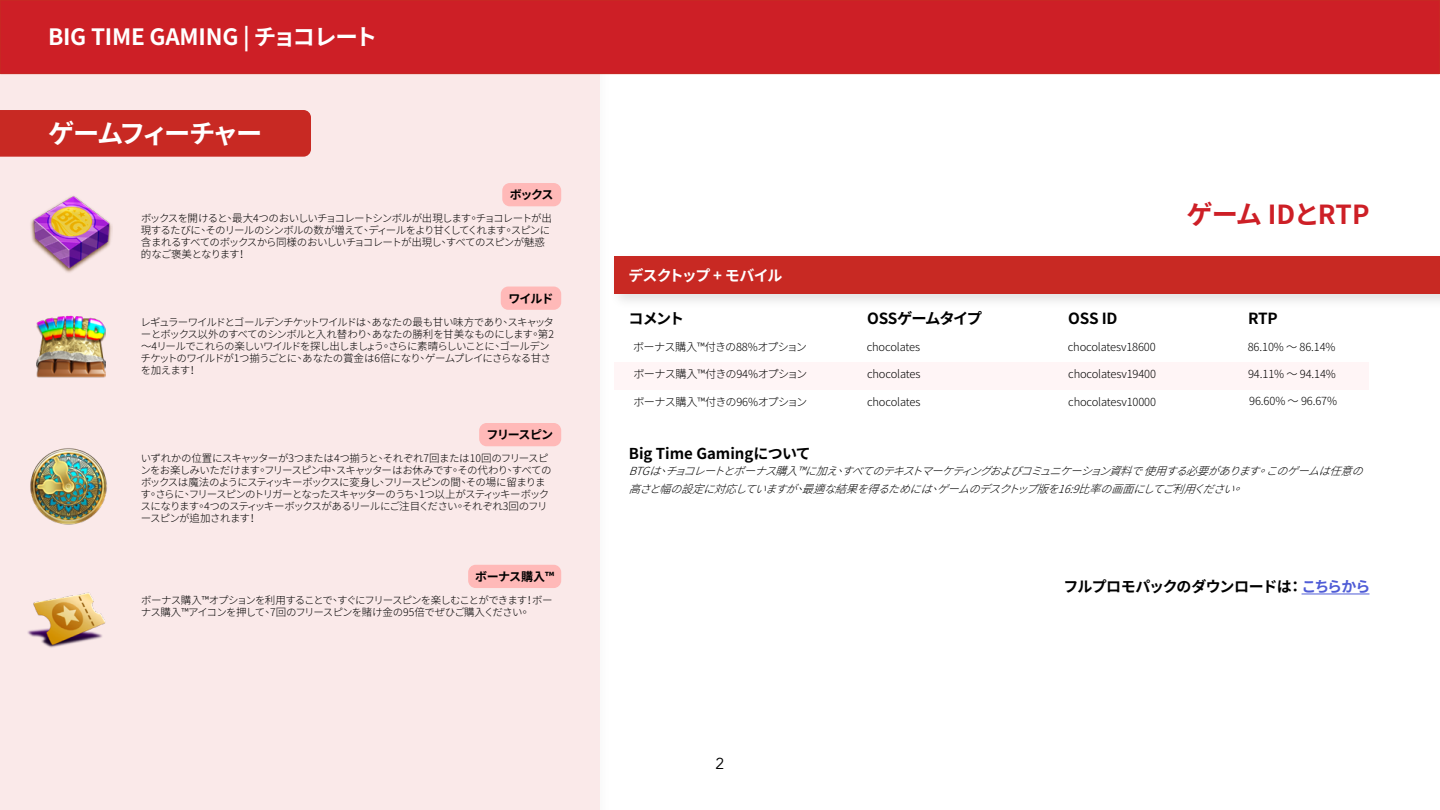
<style>
.page{position:relative;width:1440px;height:810px;background:#fff}
.page>*{position:absolute;margin:0;border:0;box-sizing:border-box;transform-origin:0 0}
.t1{font:700 26.25px "Noto Sans CJ Ktc";letter-spacing:-.04em;color:#cd1f26}
.t2{font:700 26.25px "Noto Sans CJ Ktc";letter-spacing:-.105em;color:#fff}
.t3{font:700 22.5px "Noto Sans CJ Ktc";letter-spacing:-.01em;color:#fff}
.t4{font:15.75px "Avenir";color:#000}
.t5{font:700 15.38px "Noto Sans CJ Ktc";letter-spacing:-.065em;color:#000}
.t6{font:700 15.38px "Noto Sans CJ Ktc";letter-spacing:-.03em;color:#000}
.t7{font:700 15px "Noto Sans CJ Ktc";letter-spacing:-.04em;color:#000}
.t8{font:700 15px "Noto Sans CJ Ktc";color:#000}
.t9{font:700 15px "Noto Sans CJ Ktc";letter-spacing:-.08em;color:#fff}
.t10{font:700 12px "Noto Sans CJ Ktc";letter-spacing:-.09em;color:#000}
.t11{font:italic 300 11.18px/17.2px "Noto Sans CJ Ktc";color:#000}
.t12{font:300 11.18px "Noto Sans CJ Ktc";letter-spacing:-.015em;color:#000}
.t13{font:300 11.18px "Noto Sans CJ Ktc";letter-spacing:-.055em;color:#000}
.t14{font:300 10.5px/12px "Noto Sans CJ Ktc";letter-spacing:-.075em;color:#000}
.s1{color:#4f5cd6}
</style>
<div class="page">
<div style="left:0;top:0;width:614px;height:810px;background:#000;opacity:.75"></div>
<div style="left:0;top:0;width:599px;height:810px;background:#fae9e9"></div>
<div style="left:615px;top:362px;width:754px;height:27px;background:#fff5f6"></div>
<img style="left:30px;top:448px;width:77px;height:77px">
<img style="left:27px;top:592px;width:79px;height:56px">
<img style="left:30px;top:195px;width:83px;height:78px">
<div style="left:479px;top:423px;width:82px;height:23px;background:#ffb9b8;border-radius:8px"></div>
<div style="left:502px;top:183px;width:59px;height:23px;background:#ffb9b8;border-radius:8px"></div>
<div style="left:609px;top:251px;width:831px;height:58px;background:#000;opacity:.12"></div>
<div style="left:615px;top:256px;width:825px;height:38px;background:#c82923"></div>
<div style="left:468px;top:565px;width:93px;height:23px;background:#ffb9b8;border-radius:8px"></div>
<div style="left:0;top:0;width:1440px;height:74px;background:#cd1f26"></div>
<div style="left:0;top:110px;width:311px;height:47px;background:#c82923"></div>
<img style="left:36px;top:315px;width:69px;height:63px">
<div style="left:501px;top:287px;width:60px;height:23px;background:#ffb9b8;border-radius:7px"></div>
<hr style="left:1302px;top:594px;width:67px;height:1px;background:#4f5cd6">
<h2 class="t3" style="left:48px;top:24px;width:331px">BIG TIME GAMING | チョコレート</h2>
<h1 class="t2" style="left:48px;top:119px;width:216px">ゲームフィーチャー</h1>
<p class="t10" style="left:510px;top:188px;width:45px">ボックス</p>
<p class="t14" style="left:141px;top:213px;width:413px">ボックスを開けると、最大4つのおいしいチョコレートシンボルが出現します。チョコレートが出現するたびに、そのリールのシンボルの数が増えて、ディールをより甘くしてくれます。スピンに含まれるすべてのボックスから同様のおいしいチョコレートが出現し、すべてのスピンが魅惑的なご褒美となります！</p>
<p class="t10" style="left:508px;top:291px;width:46px">ワイルド</p>
<p class="t14" style="left:140px;top:316px;width:415px">レギュラーワイルドとゴールデンチケットワイルドは、あなたの最も甘い味方であり、スキャッターとボックス以外のすべてのシンボルと入れ替わり、あなたの勝利を甘美なものにします。第2～4リールでこれらの楽しいワイルドを探し出しましょう。さらに素晴らしいことに、ゴールデンチケットのワイルドが1つ揃うごとに、あなたの賞金は6倍になり、ゲームプレイにさらなる甘さを加えます！</p>
<p class="t10" style="left:487px;top:428px;width:68px">フリースピン</p>
<p class="t14" style="left:140px;top:453px;width:413px">いずれかの位置にスキャッターが3つまたは4つ揃うと、それぞれ7回または10回のフリースピンをお楽しみいただけます。フリースピン中、スキャッターはお休みです。その代わり、すべてのボックスは魔法のようにスティッキーボックスに変身し、フリースピンの間、その場に留まります。さらに、フリースピンのトリガーとなったスキャッターのうち、1つ以上がスティッキーボックスになります。4つのスティッキーボックスがあるリールにご注目ください。それぞれ3回のフリースピンが追加されます！</p>
<p class="t10" style="left:475px;top:570px;width:80px">ボーナス購入™</p>
<p class="t14" style="left:141px;top:594px;width:413px">ボーナス購入™オプションを利用することで、すぐにフリースピンを楽しむことができます！ボーナス購入™アイコンを押して、7回のフリースピンを賭け金の95倍でぜひご購入ください。</p>
<h3 class="t9" style="left:628px;top:267px;width:156px">デスクトップ + モバイル</h3>
<h3 class="t7" style="left:628px;top:310px;width:57px">コメント</h3>
<h3 class="t5" style="left:867px;top:310px;width:117px">OSSゲームタイプ</h3>
<h3 class="t6" style="left:1068px;top:310px;width:51px">OSS ID</h3>
<h1 class="t1" style="left:1187px;top:199px;width:185px">ゲーム IDとRTP</h1>
<h3 class="t6" style="left:1248px;top:310px;width:31px">RTP</h3>
<p class="t13" style="left:633px;top:340px;width:175px">ボーナス購入™付きの88%オプション</p>
<p class="t12" style="left:867px;top:340px;width:55px">chocolates</p>
<p class="t12" style="left:1068px;top:340px;width:89px">chocolatesv18600</p>
<p class="t12" style="left:1248px;top:341px;width:89px">86.10% ～ 86.14%</p>
<p class="t13" style="left:633px;top:368px;width:175px">ボーナス購入™付きの94%オプション</p>
<p class="t13" style="left:633px;top:395px;width:175px">ボーナス購入™付きの96%オプション</p>
<h3 class="t8" style="left:629px;top:445px;width:184px">Big Time Gamingについて</h3>
<p class="t12" style="left:867px;top:368px;width:55px">chocolates</p>
<p class="t12" style="left:867px;top:395px;width:55px">chocolates</p>
<p class="t12" style="left:1068px;top:368px;width:89px">chocolatesv19400</p>
<p class="t12" style="left:1068px;top:395px;width:89px">chocolatesv10000</p>
<p class="t12" style="left:1248px;top:368px;width:89px">94.11% ～ 94.14%</p>
<p class="t12" style="left:1249px;top:395px;width:89px">96.60% ～ 96.67%</p>
<p class="t11" style="left:629px;top:463px;width:746px">BTGは、チョコレートとボーナス購入™に加え、すべてのテキストマーケティングおよびコミュニケーション資料で使用する必要があります。このゲームは任意の高さと幅の設定に対応していますが、最適な結果を得るためには、ゲームのデスクトップ版を16:9比率の画面にしてご利用ください。</p>
<h3 class="t4" style="left:716px;top:754px;width:10px">2</h3>
<h3 class="t7" style="left:1064px;top:578px;width:308px">フルプロモパックのダウンロードは： <span class="s1">こちらから</span></h3>
</div>
